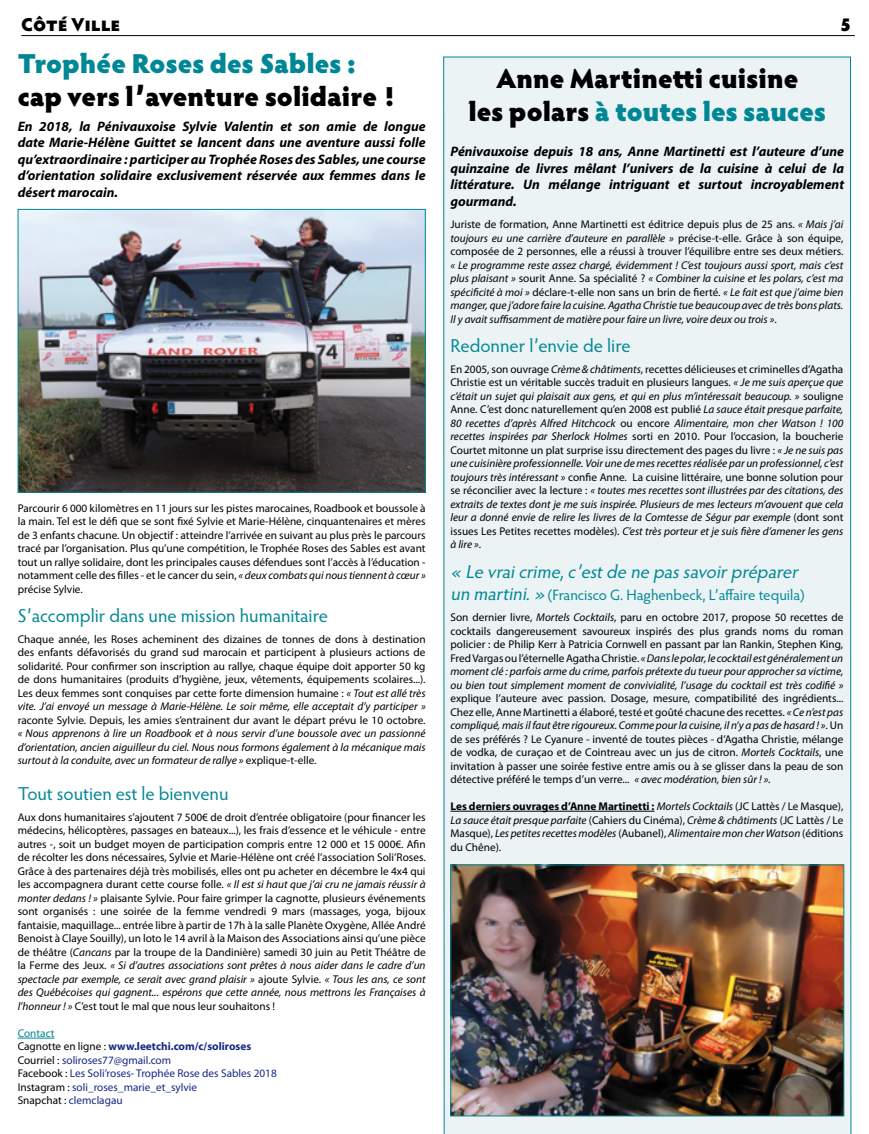
<style>
.page{position:relative;width:869px;height:1134px;background:#fff}
.page>*{position:absolute;margin:0;border:0;box-sizing:border-box;transform-origin:0 0}
.t1{font:900 27.5px/33px "Hypatia Sans Pro";letter-spacing:-.01em;color:#000;text-align:center}
.t2{font:900 27.5px "Hypatia Sans Pro";letter-spacing:-.015em;color:#008795}
.t3{font:18.75px "Hypatia Sans Pro";color:#008795}
.t4{font:italic 18.75px "Hypatia Sans Pro";color:#008795}
.t5{font:900 18.75px "Hypatia Sans Pro";letter-spacing:-.005em;color:#000}
.t6{font:15px "Hypatia Sans Pro";color:#008795}
.t7{font:italic 700 13.75px/16.5px "Myriad Pro";color:#000;text-align:justify}
.t8{font:11.25px/13.5px "Myriad Pro";color:#000;text-align:justify}
.t9{font:italic 11.25px/13.5px "Myriad Pro";color:#000;text-align:justify}
.t10{font:11.25px/13.5px "Myriad Pro";color:#162983}
.s1{font-style:italic}
.s2{font-style:normal}
.s3{color:#008795}
.s4{color:#000}
.s5{font-weight:700}
.s6{font-style:italic;font-size:18.75px}
.s7{font-weight:700;font-style:normal}
</style>
<div class="page">
<hr style="left:21px;top:35px;width:833px;height:1px;background:#000">
<hr style="left:18px;top:1038px;width:37px;height:1px;background:#008795">
<img style="left:20px;top:211px;width:403px;height:280px">
<div style="left:18px;top:209px;width:407px;height:284px;border:1px solid #008795"></div>
<div style="left:443px;top:56px;width:408px;height:1078px;background:#ebf3f4"></div>
<hr style="left:450px;top:811px;width:204px;height:1px;background:#000">
<img style="left:452px;top:867px;width:389px;height:247px">
<div style="left:450px;top:865px;width:393px;height:251px;border:1px solid #008795"></div>
<h2 class="t5" style="left:21px;top:11px;width:101px">Côté Ville</h2>
<h2 class="t5" style="left:840px;top:11px;width:12px">5</h2>
<h1 class="t2" style="left:18px;top:43px;width:340px">Trophée Roses des Sables :</h1>
<h1 class="t1" style="left:18px;top:79px;width:378px">cap vers l’aventure solidaire !</h1>
<p class="t7" style="left:18px;top:117px;width:409px">En 2018, la Pénivauxoise Sylvie Valentin et son amie de longue date Marie-Hélène Guittet se lancent dans une aventure aussi folle qu’extraordinaire : participer au Trophée Roses des Sables, une course d’orientation solidaire exclusivement réservée aux femmes dans le désert marocain.</p>
<p class="t8" style="left:18px;top:501px;width:409px">Parcourir 6 000 kilomètres en 11 jours sur les pistes marocaines, Roadbook et boussole à la main. Tel est le défi que se sont fixé Sylvie et Marie-Hélène, cinquantenaires et mères de 3 enfants chacune. Un objectif : atteindre l’arrivée en suivant au plus près le parcours tracé par l’organisation. Plus qu’une compétition, le Trophée Roses des Sables est avant tout un rallye solidaire, dont les principales causes défendues sont l’accès à l’éducation - notamment celle des filles - et le cancer du sein, <span class="s1">« deux combats qui nous tiennent à cœur » </span>précise Sylvie.</p>
<h2 class="t3" style="left:18px;top:603px;width:312px">S’accomplir dans une mission humanitaire</h2>
<p class="t8" style="left:18px;top:632px;width:409px">Chaque année, les Roses acheminent des dizaines de tonnes de dons à destination des enfants défavorisés du grand sud marocain et participent à plusieurs actions de solidarité. Pour confirmer son inscription au rallye, chaque équipe doit apporter 50 kg de dons humanitaires (produits d’hygiène, jeux, vêtements, équipements scolaires...).<br>Les deux femmes sont conquises par cette forte dimension humaine : <span class="s1">« Tout est allé très vite. J’ai envoyé un message à Marie-Hélène. Le soir même, elle acceptait d’y participer »</span></p>
<p class="t8" style="left:18px;top:713px;width:409px">raconte Sylvie. Depuis, les amies s’entrainent dur avant le départ prévu le 10 octobre.</p>
<p class="t9" style="left:18px;top:727px;width:409px">« Nous apprenons à lire un Roadbook et à nous servir d’une boussole avec un passionné d’orientation, ancien aiguilleur du ciel. Nous nous formons également à la mécanique mais surtout à la conduite, avec un formateur de rallye » <span class="s2">explique-t-elle.</span></p>
<h2 class="t3" style="left:18px;top:781px;width:212px">Tout soutien est le bienvenu</h2>
<p class="t8" style="left:18px;top:810px;width:409px">Aux dons humanitaires s’ajoutent 7 500€ de droit d’entrée obligatoire (pour financer les médecins, hélicoptères, passages en bateaux...), les frais d’essence et le véhicule - entre autres -, soit un budget moyen de participation compris entre 12 000 et 15 000€. Afin de récolter les dons nécessaires, Sylvie et Marie-Hélène ont créé l’association Soli’Roses.<br>Grâce à des partenaires déjà très mobilisés, elles ont pu acheter en décembre le 4x4 qui les accompagnera durant cette course folle. <span class="s1">« Il est si haut que j’ai cru ne jamais réussir à monter dedans ! »</span> plaisante Sylvie. Pour faire grimper la cagnotte, plusieurs événements sont organisés : une soirée de la femme vendredi 9 mars (massages, yoga, bijoux fantaisie, maquillage... entrée libre à partir de 17h à la salle Planète Oxygène, Allée André Benoist à Claye Souilly), un loto le 14 avril à la Maison des Associations ainsi qu’une pièce de théâtre (<span class="s1">Cancans</span> par la troupe de la Dandinière) samedi 30 juin au Petit Théâtre de la Ferme des Jeux. <span class="s1">« Si d’autres associations sont prêtes à nous aider dans le cadre d’un spectacle par exemple, ce serait avec grand plaisir »</span> ajoute Sylvie. <span class="s1">« Tous les ans, ce sont des Québécoises qui gagnent... espérons que cette année, nous mettrons les Françaises à l’honneur ! »</span> C’est tout le mal que nous leur souhaitons !</p>
<p class="t10" style="left:18px;top:1026px;width:260px"><span class="s3">Contact<br></span><span class="s4">Cagnotte en ligne :</span> <span class="s5">www.leetchi.com/c/soliroses </span><span class="s4">Courriel :</span> soliroses77@gmail.com<br><span class="s4">Facebook :</span> Les Soli’roses- Trophée Rose des Sables 2018<br><span class="s4">Instagram :</span> soli_roses_marie_et_sylvie<br><span class="s4">Snapchat :</span> clemclagau</p>
<h1 class="t1" style="left:468px;top:61px;width:359px">Anne Martinetti cuisine<br>les polars <span class="s3">à toutes les sauces</span></h1>
<p class="t7" style="left:450px;top:143px;width:395px">Pénivauxoise depuis 18 ans, Anne Martinetti est l’auteure d’une quinzaine de livres mêlant l’univers de la cuisine à celui de la littérature. Un mélange intriguant et surtout incroyablement gourmand.</p>
<p class="t8" style="left:450px;top:217px;width:394px">Juriste de formation, Anne Martinetti est éditrice depuis plus de 25 ans. <span class="s1">« Mais j’ai toujours eu une carrière d’auteure en parallèle »</span> précise-t-elle. Grâce à son équipe, composée de 2 personnes, elle a réussi à trouver l’équilibre entre ses deux métiers.</p>
<p class="t9" style="left:450px;top:258px;width:394px">« Le programme reste assez chargé, évidemment ! C’est toujours aussi sport, mais c’est plus plaisant » <span class="s2">sourit Anne. Sa spécialité ?</span> « Combiner la cuisine et les polars, c’est ma spécificité à moi » <span class="s2">déclare-t-elle non sans un brin de fierté.</span> « Le fait est que j’aime bien manger, que j’adore faire la cuisine. Agatha Christie tue beaucoup avec de très bons plats.<br>Il y avait suffisamment de matière pour faire un livre, voire deux ou trois »<span class="s2">.</span></p>
<h2 class="t3" style="left:450px;top:333px;width:182px">Redonner l’envie de lire</h2>
<p class="t9" style="left:450px;top:362px;width:394px"><span class="s2">En 2005, son ouvrage</span> Crème &amp; châtiments<span class="s2">, recettes délicieuses et criminelles d’Agatha Christie est un véritable succès traduit en plusieurs langues.</span> « Je me suis aperçue que c’était un sujet qui plaisait aux gens, et qui en plus m’intéressait beaucoup. » <span class="s2">souligne Anne. C’est donc naturellement qu’en 2008 est publié</span> La sauce était presque parfaite, 80 recettes d’après Alfred Hitchcock <span class="s2">ou encore</span> Alimentaire, mon cher Watson ! 100 recettes inspirées par Sherlock Holmes <span class="s2">sorti en 2010. Pour l’occasion, la boucherie Courtet mitonne un plat surprise issu directement des pages du livre :</span> « Je ne suis pas une cuisinière professionnelle. Voir une de mes recettes réalisée par un professionnel, c’est toujours très intéressant » <span class="s2">confie Anne. La cuisine littéraire, une bonne solution pour se réconcilier avec la lecture :</span> « toutes mes recettes sont illustrées par des citations, des extraits de textes dont je me suis inspirée. Plusieurs de mes lecteurs m’avouent que cela leur a donné envie de relire les livres de la Comtesse de Ségur par exemple <span class="s2">(dont sont issues Les Petites recettes modèles)</span>. C’est très porteur et je suis fière d’amener les gens à lire »<span class="s2">.</span></p>
<h2 class="t4" style="left:450px;top:559px;width:353px">« Le vraicrime,c’estde ne passavoirpréparer</h2>
<h3 class="t6" style="left:450px;top:585px;width:355px"><span class="s6">un martini.»</span> (Francisco G. Haghenbeck, L’affaire tequila)</h3>
<p class="t8" style="left:450px;top:610px;width:394px">Son dernier livre, <span class="s1">Mortels Cocktails</span>, paru en octobre 2017, propose 50 recettes de cocktails dangereusement savoureux inspirés des plus grands noms du roman policier : de Philip Kerr à Patricia Cornwell en passant par Ian Rankin, Stephen King, Fred Vargas ou l’éternelle Agatha Christie. <span class="s1">« Dans le polar, le cocktail est généralement un moment clé : parfois arme du crime, parfois prétexte du tueur pour approcher sa victime, ou bien tout simplement moment de convivialité, l’usage du cocktail est très codifié »</span></p>
<p class="t8" style="left:450px;top:691px;width:394px">explique l’auteure avec passion. Dosage, mesure, compatibilité des ingrédients...<br>Chez elle, Anne Martinetti a élaboré, testé et goûté chacune des recettes. <span class="s1">« Ce n’est pas compliqué, mais il faut être rigoureux. Comme pour la cuisine, il n’y a pas de hasard ! »</span>. Un de ses préférés ? Le Cyanure - inventé de toutes pièces - d’Agatha Christie, mélange de vodka, de curaçao et de Cointreau avec un jus de citron. <span class="s1">Mortels Cocktails</span>, une invitation à passer une soirée festive entre amis ou à se glisser dans la peau de son détective préféré le temps d’un verre... <span class="s1">« avec modération, bien sûr ! »</span>.</p>
<p class="t9" style="left:450px;top:799px;width:394px"><span class="s7">Les derniers ouvrages d’Anne Martinetti :</span> Mortels Cocktails <span class="s2">(JC Lattès / Le Masque), </span>La sauce était presque parfaite <span class="s2">(Cahiers du Cinéma),</span> Crème &amp; châtiments <span class="s2">(JC Lattès / Le Masque),</span> Les petites recettes modèles <span class="s2">(Aubanel),</span> Alimentaire mon cher Watson <span class="s2">(éditions du Chêne).</span></p>
</div>
